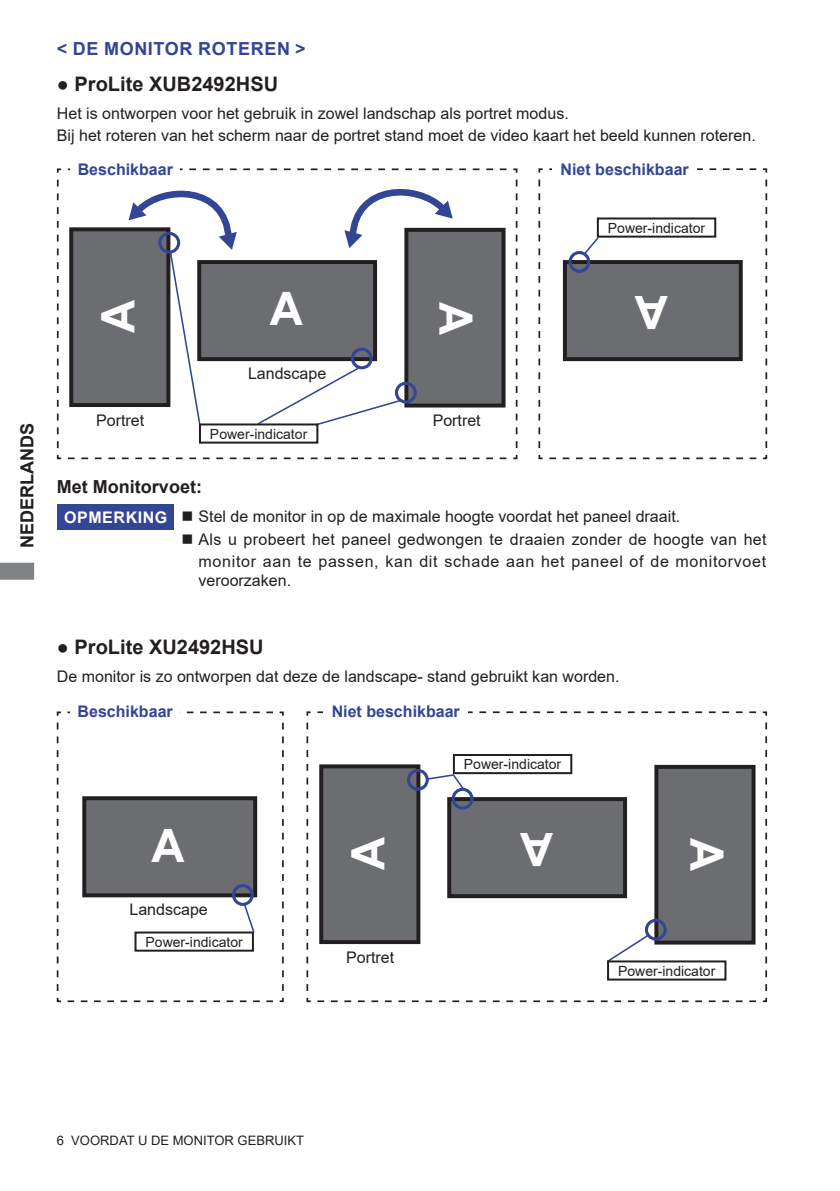
<style>
.page{position:relative;width:840px;height:1191px;background:#fff}
.page>*{position:absolute;margin:0;border:0;box-sizing:border-box;transform-origin:0 0}
.t1{font:700 46px "Arial";color:#fff}
.t2{font:700 20px "Arial";color:#231f20}
.t3{font:700 18px "Arial";color:#231f20}
.t4{font:700 18px "Arial";letter-spacing:.035em;color:#334595}
.t5{font:16px/22.6px "Arial";color:#231f20}
.t6{font:16px/22.6px "Arial";letter-spacing:.02em;color:#231f20;text-align:right}
.t7{font:700 16px "Arial";color:#334595}
.t8{font:700 16px "Arial";letter-spacing:.035em;color:#fff}
.t9{font:14px "Arial";color:#231f20}
.t10{font:13px "Arial";color:#231f20}
.s1{font-weight:400}
</style>
<div class="page">
<svg style="left:0;top:562px;width:34px;height:18px"></svg>
<div style="left:57px;top:504px;width:116px;height:26px;background:#334595"></div>
<svg style="left:56px;top:168px;width:462px;height:292px"></svg>
<div style="left:70px;top:162px;width:110px;height:20px;background:#fff"></div>
<svg style="left:538px;top:168px;width:229px;height:292px"></svg>
<div style="left:552px;top:162px;width:144px;height:20px;background:#fff"></div>
<div style="left:199px;top:262px;width:176px;height:97px;background:#6c6d70"></div>
<div style="left:197px;top:260px;width:180px;height:101px;border:4px solid #231f20"></div>
<div style="left:71px;top:229px;width:97px;height:176px;background:#6c6d70"></div>
<div style="left:69px;top:227px;width:101px;height:180px;border:4px solid #231f20"></div>
<div style="left:406px;top:230px;width:97px;height:175px;background:#6c6d70"></div>
<div style="left:404px;top:228px;width:101px;height:179px;border:4px solid #231f20"></div>
<div style="left:351px;top:347px;width:21px;height:22px;border:3px solid #334595;border-radius:50%"></div>
<div style="left:394px;top:382px;width:22px;height:21px;border:3px solid #334595;border-radius:50%"></div>
<svg style="left:256px;top:366px;width:147px;height:60px"></svg>
<svg style="left:128px;top:189px;width:109px;height:236px"></svg>
<svg style="left:344px;top:189px;width:108px;height:59px"></svg>
<svg style="left:582px;top:236px;width:17px;height:20px"></svg>
<div style="left:564px;top:262px;width:176px;height:97px;background:#6c6d70"></div>
<div style="left:562px;top:260px;width:180px;height:101px;border:4px solid #231f20"></div>
<div style="left:568px;top:251px;width:22px;height:22px;border:3px solid #334595;border-radius:50%"></div>
<div style="left:596px;top:217px;width:119px;height:21px;border:2px solid #231f20"></div>
<div style="left:199px;top:423px;width:119px;height:20px;border:2px solid #231f20"></div>
<svg style="left:56px;top:711px;width:228px;height:292px"></svg>
<div style="left:84px;top:798px;width:171px;height:97px;background:#6c6d70"></div>
<div style="left:82px;top:796px;width:175px;height:101px;border:4px solid #231f20"></div>
<div style="left:232px;top:884px;width:22px;height:22px;border:3px solid #334595;border-radius:50%"></div>
<svg style="left:242px;top:902px;width:13px;height:31px"></svg>
<svg style="left:306px;top:711px;width:461px;height:292px"></svg>
<div style="left:449px;top:799px;width:175px;height:97px;background:#6c6d70"></div>
<div style="left:447px;top:797px;width:179px;height:101px;border:4px solid #231f20"></div>
<div style="left:321px;top:766px;width:97px;height:176px;background:#6c6d70"></div>
<div style="left:319px;top:764px;width:101px;height:180px;border:4px solid #231f20"></div>
<div style="left:656px;top:767px;width:97px;height:175px;background:#6c6d70"></div>
<div style="left:654px;top:765px;width:101px;height:179px;border:4px solid #231f20"></div>
<div style="left:406px;top:769px;width:22px;height:21px;border:3px solid #334595;border-radius:50%"></div>
<div style="left:451px;top:787px;width:22px;height:22px;border:3px solid #334595;border-radius:50%"></div>
<svg style="left:425px;top:773px;width:40px;height:18px"></svg>
<div style="left:644px;top:918px;width:22px;height:22px;border:3px solid #334595;border-radius:50%"></div>
<svg style="left:605px;top:933px;width:44px;height:30px"></svg>
<div style="left:70px;top:703px;width:110px;height:20px;background:#fff"></div>
<div style="left:323px;top:703px;width:145px;height:20px;background:#fff"></div>
<div style="left:134px;top:931px;width:120px;height:20px;border:2px solid #231f20"></div>
<div style="left:452px;top:754px;width:120px;height:20px;border:2px solid #231f20"></div>
<div style="left:606px;top:960px;width:120px;height:20px;border:2px solid #231f20"></div>
<p class="t4" style="left:57px;top:36px;width:250px">&lt; DE MONITOR ROTEREN &gt;</p>
<p class="t2" style="left:57px;top:70px;width:223px"><span class="s1">●</span> ProLite XUB2492HSU</p>
<p class="t5" style="left:57px;top:102px;width:700px">Het is ontworpen voor het gebruik in zowel landschap als portret modus.<br>Bij het roteren van het scherm naar de portret stand moet de video kaart het beeld kunnen roteren.</p>
<p class="t7" style="left:78px;top:158px;width:97px">Beschikbaar</p>
<p class="t7" style="left:560px;top:158px;width:130px">Niet beschikbaar</p>
<p class="t9" style="left:607px;top:218px;width:99px">Power-indicator</p>
<p class="t3" style="left:14px;top:548px;width:126px;rotate:-90deg">NEDERLANDS</p>
<h1 class="t1" style="left:86px;top:333px;width:35px;rotate:-90deg">A</h1>
<h1 class="t1" style="left:488px;top:302px;width:35px;rotate:90deg">A</h1>
<p class="t5" style="left:248px;top:362px;width:80px">Landscape</p>
<p class="t5" style="left:432px;top:409px;width:50px">Portret</p>
<p class="t5" style="left:96px;top:409px;width:50px">Portret</p>
<p class="t9" style="left:210px;top:424px;width:99px">Power-indicator</p>
<h1 class="t1" style="left:667px;top:344px;width:35px;rotate:-180deg">A</h1>
<p class="t3" style="left:57px;top:474px;width:146px">Met Monitorvoet:</p>
<p class="t8" style="left:64px;top:506px;width:105px">OPMERKING</p>
<p class="t5" style="left:181px;top:505px;width:500px">■ Stel de monitor in op de maximale hoogte voordat het paneel draait.</p>
<p class="t6" style="left:181px;top:527px;width:586px">■ Als u probeert het paneel gedwongen te draaien zonder de hoogte van het monitor aan te passen, kan dit schade aan het paneel of de monitorvoet</p>
<p class="t5" style="left:198px;top:568px;width:94px">veroorzaken.</p>
<p class="t2" style="left:57px;top:632px;width:208px"><span class="s1">●</span> ProLite XU2492HSU</p>
<p class="t5" style="left:57px;top:664px;width:564px">De monitor is zo ontworpen dat deze de landscape- stand gebruikt kan worden.</p>
<p class="t7" style="left:77px;top:700px;width:97px">Beschikbaar</p>
<p class="t7" style="left:331px;top:700px;width:130px">Niet beschikbaar</p>
<p class="t9" style="left:463px;top:755px;width:99px">Power-indicator</p>
<p class="t5" style="left:129px;top:898px;width:80px">Landscape</p>
<p class="t9" style="left:145px;top:932px;width:99px">Power-indicator</p>
<h1 class="t1" style="left:553px;top:881px;width:35px;rotate:-180deg">A</h1>
<h1 class="t1" style="left:336px;top:870px;width:35px;rotate:-90deg">A</h1>
<h1 class="t1" style="left:738px;top:838px;width:35px;rotate:90deg">A</h1>
<p class="t5" style="left:346px;top:945px;width:50px">Portret</p>
<p class="t9" style="left:617px;top:961px;width:99px">Power-indicator</p>
<p class="t10" style="left:57px;top:1131px;width:249px">6 VOORDAT U DE MONITOR GEBRUIKT</p>
</div>
